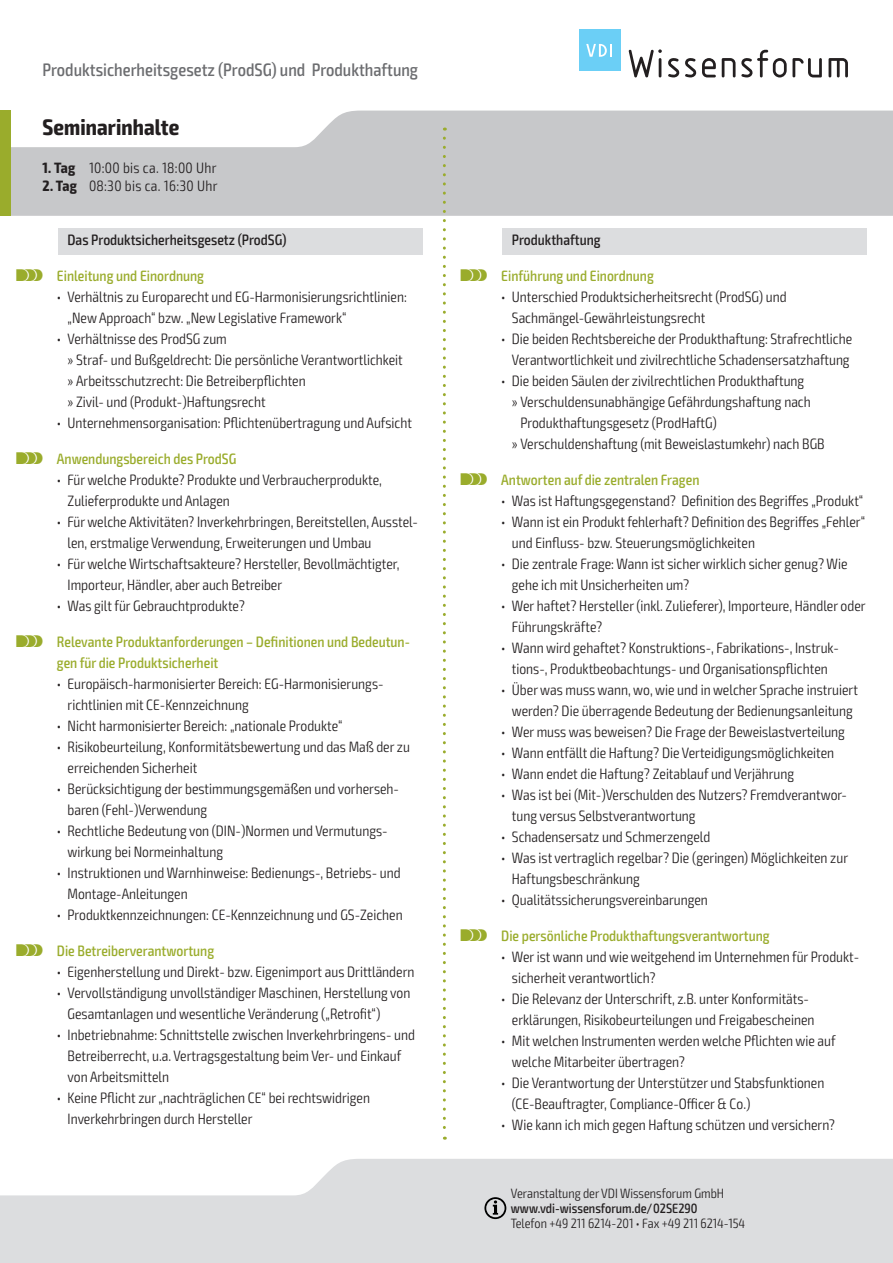
<style>
.page{position:relative;width:893px;height:1263px;background:#fff}
.page>*{position:absolute;margin:0;border:0;box-sizing:border-box;transform-origin:0 0}
.t1{font:700 condensed 22.5px "Exo 2";letter-spacing:.005em;color:#231f20}
.t2{font:500 condensed 18px "Exo 2";color:#6c6d70}
.t3{font:300 condensed 15px/21px "Exo 2";color:#231f20}
.t4{font:500 condensed 15px/21px "Exo 2";color:#9aac2c}
.t5{font:500 condensed 15px "Exo 2";color:#231f20}
.t6{font:300 condensed 15px "Exo 2";letter-spacing:.02em;color:#231f20}
.t7{font:300 condensed 13.5px "Exo 2";color:#231f20}
.t8{font:500 condensed 13.5px "Exo 2";color:#231f20}
.s1{font-weight:700}
.s2{font-family:"VDI Iconset S4 A Regular";font-weight:400;font-stretch:normal}
</style>
<div class="page">
<svg style="left:0;top:1159px;width:893px;height:104px;background:#e0e1e3"></svg>
<svg style="left:11px;top:111px;width:882px;height:105px;background:#cdced0"></svg>
<div style="left:0;top:111px;width:11px;height:105px;background:#9aac2c"></div>
<svg style="left:484px;top:1197px;width:22px;height:22px"></svg>
<svg style="left:629px;top:49px;width:33px;height:28px"></svg>
<svg style="left:668px;top:58px;width:11px;height:19px"></svg>
<svg style="left:685px;top:58px;width:11px;height:19px"></svg>
<svg style="left:702px;top:58px;width:14px;height:19px"></svg>
<svg style="left:722px;top:58px;width:13px;height:19px"></svg>
<svg style="left:741px;top:50px;width:81px;height:27px"></svg>
<svg style="left:828px;top:58px;width:20px;height:19px"></svg>
<div style="left:579px;top:30px;width:41px;height:41px;background:#6bcff6"></div>
<svg style="left:586px;top:44px;width:26px;height:13px"></svg>
<div style="left:502px;top:228px;width:365px;height:27px;background:#dcdddf"></div>
<div style="left:58px;top:228px;width:365px;height:27px;background:#dcdddf"></div>
<svg style="left:443px;top:138px;width:3px;height:1002px"></svg>
<p class="t2" style="left:43px;top:59px;width:377px">Produktsicherheitsgesetz (ProdSG) und Produkthaftung</p>
<h1 class="t1" style="left:43px;top:113px;width:138px">Seminarinhalte</h1>
<p class="t6" style="left:43px;top:159px;width:176px"><span class="s1">1. Tag</span> 10:00 bis ca. 18:00 Uhr</p>
<p class="t6" style="left:43px;top:177px;width:176px"><span class="s1">2. Tag</span> 08:30 bis ca. 16:30 Uhr</p>
<p class="t5" style="left:68px;top:231px;width:220px">Das Produktsicherheitsgesetz (ProdSG)</p>
<p class="t4" style="left:17px;top:266px;width:189px"><span class="s2">S</span> Einleitung und Einordnung</p>
<p class="t3" style="left:68px;top:287px;width:341px;text-indent:-11px">• Verhältnis zu Europarecht und EG-Harmonisierungsrichtlinien: „New Approach“ bzw. „New Legislative Framework“</p>
<p class="t3" style="left:68px;top:329px;width:337px;text-indent:-11px">• Verhältnisse des ProdSG zum<br>» Straf- und Bußgeldrecht: Die persönliche Verantwortlichkeit » Arbeitsschutzrecht: Die Betreiberpflichten<br>» Zivil- und (Produkt-)Haftungsrecht</p>
<p class="t3" style="left:57px;top:413px;width:357px">• Unternehmensorganisation: Pflichtenübertragung und Aufsicht</p>
<p class="t4" style="left:17px;top:449px;width:221px"><span class="s2">S</span> Anwendungsbereich des ProdSG</p>
<p class="t3" style="left:68px;top:470px;width:316px;text-indent:-11px">• Für welche Produkte? Produkte und Verbraucherprodukte,<br>Zulieferprodukte und Anlagen</p>
<p class="t3" style="left:68px;top:512px;width:352px;text-indent:-11px">• Für welche Aktivitäten? Inverkehrbringen, Bereitstellen, Ausstel&shy;len, erstmalige Verwendung, Erweiterungen und Umbau</p>
<p class="t3" style="left:68px;top:554px;width:334px;text-indent:-11px">• Für welche Wirtschaftsakteure? Hersteller, Bevollmächtigter,<br>Importeur, Händler, aber auch Betreiber</p>
<p class="t3" style="left:57px;top:596px;width:189px">• Was gilt für Gebrauchtprodukte?</p>
<p class="t4" style="left:57px;top:631px;width:354px;text-indent:-40px"><span class="s2">S</span> Relevante Produktanforderungen – Definitionen und Bedeutun&shy;gen für die Produktsicherheit</p>
<p class="t3" style="left:68px;top:673px;width:318px;text-indent:-11px">• Europäisch-harmonisierter Bereich: EG-Harmonisierungs&shy;richtlinien mit CE-Kennzeichnung</p>
<p class="t3" style="left:57px;top:715px;width:287px">• Nicht harmonisierter Bereich: „nationale Produkte“</p>
<p class="t3" style="left:68px;top:736px;width:344px;text-indent:-11px">• Risikobeurteilung, Konformitätsbewertung und das Maß der zu erreichenden Sicherheit</p>
<p class="t3" style="left:68px;top:778px;width:333px;text-indent:-11px">• Berücksichtigung der bestimmungsgemäßen und vorherseh&shy;baren (Fehl-)Verwendung</p>
<p class="t3" style="left:68px;top:820px;width:322px;text-indent:-11px">• Rechtliche Bedeutung von (DIN-)Normen und Vermutungs&shy;wirkung bei Normeinhaltung</p>
<p class="t3" style="left:68px;top:862px;width:335px;text-indent:-11px">• Instruktionen und Warnhinweise: Bedienungs-, Betriebs- und<br>Montage-Anleitungen</p>
<p class="t3" style="left:57px;top:904px;width:347px">• Produktkennzeichnungen: CE-Kennzeichnung und GS-Zeichen</p>
<p class="t4" style="left:17px;top:940px;width:199px"><span class="s2">S</span> Die Betreiberverantwortung</p>
<p class="t3" style="left:57px;top:961px;width:359px">• Eigenherstellung und Direkt- bzw. Eigenimport aus Drittländern</p>
<p class="t3" style="left:68px;top:982px;width:344px;text-indent:-11px">• Vervollständigung unvollständiger Maschinen, Herstellung von<br>Gesamtanlagen und wesentliche Veränderung („Retrofit“)</p>
<p class="t3" style="left:68px;top:1024px;width:349px;text-indent:-11px">• Inbetriebnahme: Schnittstelle zwischen Inverkehrbringens- und<br>Betreiberrecht, u.a. Vertragsgestaltung beim Ver- und Einkauf von Arbeitsmitteln</p>
<p class="t3" style="left:68px;top:1087px;width:304px;text-indent:-11px">• Keine Pflicht zur „nachträglichen CE“ bei rechtswidrigen<br>Inverkehrbringen durch Hersteller</p>
<p class="t5" style="left:512px;top:231px;width:90px">Produkthaftung</p>
<p class="t4" style="left:461px;top:266px;width:195px"><span class="s2">S</span> Einführung und Einordnung</p>
<p class="t3" style="left:512px;top:287px;width:276px;text-indent:-11px">• Unterschied Produktsicherheitsrecht (ProdSG) und<br>Sachmängel-Gewährleistungsrecht</p>
<p class="t3" style="left:501px;top:329px;width:352px;text-align:center">• Die beiden Rechtsbereiche der Produkthaftung: Strafrechtliche<br>Verantwortlichkeit und zivilrechtliche Schadensersatzhaftung</p>
<p class="t3" style="left:501px;top:371px;width:305px">• Die beiden Säulen der zivilrechtlichen Produkthaftung</p>
<p class="t3" style="left:512px;top:392px;width:300px">» Verschuldensunabhängige Gefährdungshaftung nach</p>
<p class="t3" style="left:520px;top:413px;width:198px">Produkthaftungsgesetz (ProdHaftG)</p>
<p class="t3" style="left:512px;top:434px;width:314px">» Verschuldenshaftung (mit Beweislastumkehr) nach BGB</p>
<p class="t4" style="left:461px;top:470px;width:240px"><span class="s2">S</span> Antworten auf die zentralen Fragen</p>
<p class="t3" style="left:501px;top:491px;width:363px">• Was ist Haftungsgegenstand? Definition des Begriffes „Produkt“</p>
<p class="t3" style="left:512px;top:512px;width:355px;text-indent:-11px">• Wann ist ein Produkt fehlerhaft? Definition des Begriffes „Fehler“ und Einfluss- bzw. Steuerungsmöglichkeiten</p>
<p class="t3" style="left:512px;top:554px;width:337px;text-indent:-11px">• Die zentrale Frage: Wann ist sicher wirklich sicher genug? Wie gehe ich mit Unsicherheiten um?</p>
<p class="t3" style="left:512px;top:596px;width:355px;text-indent:-11px">• Wer haftet? Hersteller (inkl. Zulieferer), Importeure, Händler oder<br>Führungskräfte?</p>
<p class="t3" style="left:501px;top:638px;width:339px;text-align:center">• Wann wird gehaftet? Konstruktions-, Fabrikations-, Instruk&shy;tions-, Produktbeobachtungs- und Organisationspflichten</p>
<p class="t3" style="left:501px;top:680px;width:358px;text-align:center">• Über was muss wann, wo, wie und in welcher Sprache instruiert werden? Die überragende Bedeutung der Bedienungsanleitung</p>
<p class="t3" style="left:501px;top:722px;width:345px">• Wer muss was beweisen? Die Frage der Beweislastverteilung</p>
<p class="t3" style="left:501px;top:743px;width:334px">• Wann entfällt die Haftung? Die Verteidigungsmöglichkeiten</p>
<p class="t3" style="left:501px;top:764px;width:294px">• Wann endet die Haftung? Zeitablauf und Verjährung</p>
<p class="t3" style="left:512px;top:785px;width:337px;text-indent:-11px">• Was ist bei (Mit-)Verschulden des Nutzers? Fremdverantwor&shy;tung versus Selbstverantwortung</p>
<p class="t3" style="left:501px;top:827px;width:210px">• Schadensersatz und Schmerzengeld</p>
<p class="t3" style="left:512px;top:848px;width:338px;text-indent:-11px">• Was ist vertraglich regelbar? Die (geringen) Möglichkeiten zur<br>Haftungsbeschränkung</p>
<p class="t3" style="left:501px;top:890px;width:208px">• Qualitätssicherungsvereinbarungen</p>
<p class="t4" style="left:461px;top:925px;width:310px"><span class="s2">S</span> Die persönliche Produkthaftungsverantwortung</p>
<p class="t3" style="left:512px;top:946px;width:349px;text-indent:-11px">• Wer ist wann und wie weitgehend im Unternehmen für Produkt&shy;sicherheit verantwortlich?</p>
<p class="t3" style="left:512px;top:988px;width:304px;text-indent:-11px">• Die Relevanz der Unterschrift, z.B. unter Konformitäts&shy;erklärungen, Risikobeurteilungen und Freigabescheinen</p>
<p class="t3" style="left:512px;top:1030px;width:325px;text-indent:-11px">• Mit welchen Instrumenten werden welche Pflichten wie auf welche Mitarbeiter übertragen?</p>
<p class="t3" style="left:512px;top:1072px;width:314px;text-indent:-11px">• Die Verantwortung der Unterstützer und Stabsfunktionen (CE-Beauftragter, Compliance-Officer &amp; Co.)</p>
<p class="t3" style="left:501px;top:1114px;width:335px">• Wie kann ich mich gegen Haftung schützen und versichern?</p>
<p class="t7" style="left:511px;top:1185px;width:215px">Veranstaltung der VDI Wissensforum GmbH</p>
<p class="t8" style="left:511px;top:1200px;width:188px">www.vdi-wissensforum.de/02SE290</p>
<p class="t7" style="left:511px;top:1215px;width:236px">Telefon +49 211 6214-201 • Fax +49 211 6214-154</p>
</div>
